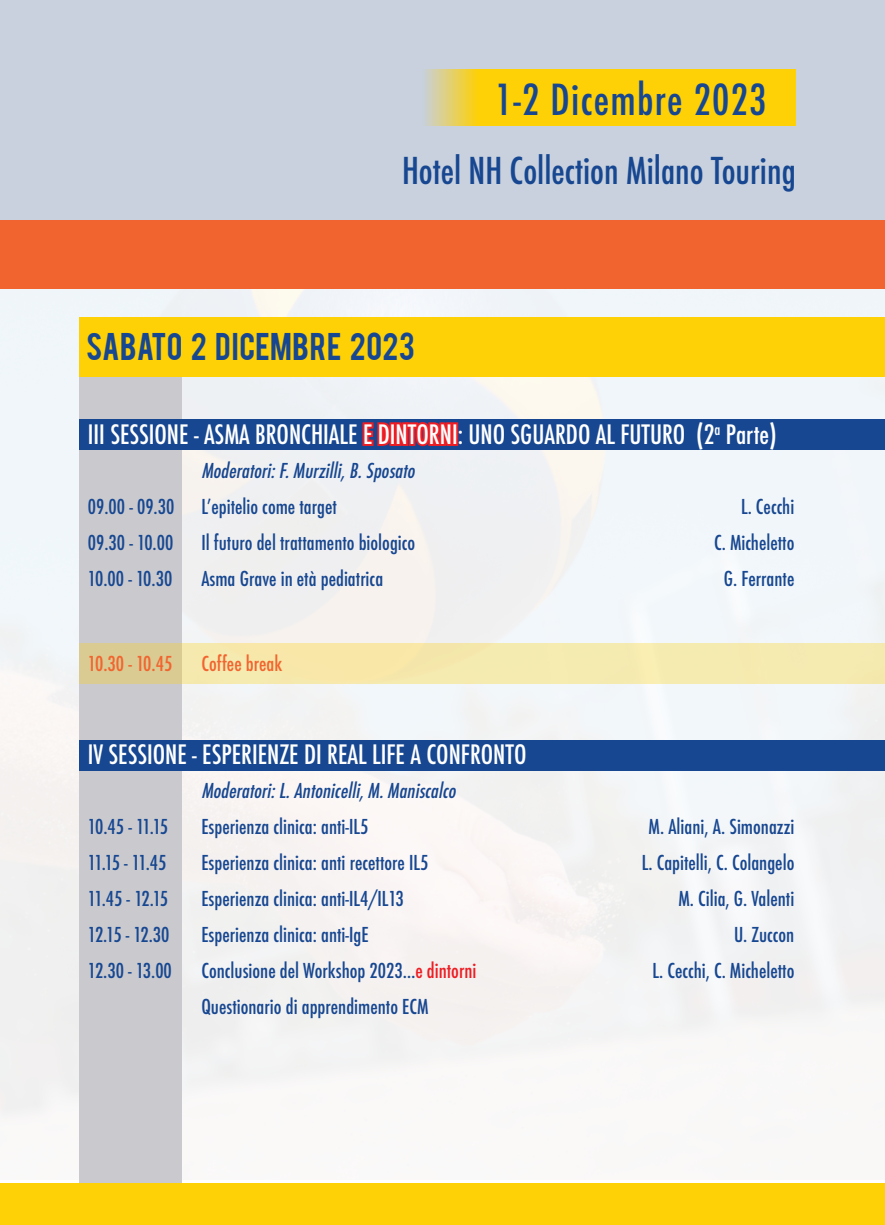
<style>
.page{position:relative;width:885px;height:1225px;background:#fff}
.page>*{position:absolute;margin:0;border:0;box-sizing:border-box;transform-origin:0 0}
.t1{font:500 condensed 41.6px "Futura";letter-spacing:.03em;color:#174791}
.t2{font:500 condensed 36px "Futura";color:#174791}
.t3{font:30.4px "Bebas";letter-spacing:.015em;color:#174791}
.t4{font:500 condensed 26px "Futura";color:#fff}
.t5{font:500 condensed 20px "Futura";color:#174791}
.t6{font:italic 500 condensed 20px "Futura";color:#174791}
.t7{font:500 condensed 20px "Futura";color:#f2642f}
.s1{color:#ee1d23}
</style>
<div class="page">
<img style="left:0;top:288px;width:884px;height:891px">
<div style="left:0;top:0;width:884px;height:224px;background:#c8d1dd"></div>
<div style="left:422px;top:69px;width:373px;height:57px;background:#fed006"></div>
<div style="left:79px;top:318px;width:805px;height:59px;background:#fed006"></div>
<div style="left:79px;top:377px;width:102px;height:819px;background:#cacace"></div>
<div style="left:0;top:1184px;width:884px;height:41px;background:#fed006"></div>
<div style="left:0;top:220px;width:884px;height:68px;background:#f2642f"></div>
<div style="left:79px;top:740px;width:805px;height:30px;background:#174791"></div>
<div style="left:79px;top:419px;width:805px;height:31px;background:#174791"></div>
<svg style="left:79px;top:642px;width:805px;height:41px;fill:#f5eab0"></svg>
<h1 class="t1" style="left:495px;top:73px;width:273px">1-2 Dicembre 2023</h1>
<h2 class="t2" style="left:402px;top:147px;width:395px">Hotel NH Collection Milano Touring</h2>
<h3 class="t3" style="left:86px;top:324px;width:330px">SABATO 2 DICEMBRE 2023</h3>
<h3 class="t4" style="left:88px;top:418px;width:690px">III SESSIONE - ASMA BRONCHIALE <span class="s1">E DINTORNI</span>: UNO SGUARDO AL FUTURO (2<sup>a</sup> Parte)</h3>
<p class="t6" style="left:201px;top:458px;width:219px">Moderatori:F.Murzilli,B.Sposato</p>
<p class="t5" style="left:88px;top:494px;width:88px">09.00 - 09.30</p>
<p class="t5" style="left:201px;top:494px;width:137px">L’epitelio come target</p>
<p class="t5" style="left:741px;top:494px;width:55px">L. Cecchi</p>
<p class="t5" style="left:88px;top:530px;width:87px">09.30 - 10.00</p>
<p class="t5" style="left:201px;top:530px;width:215px">Il futuro del trattamento biologico</p>
<p class="t5" style="left:714px;top:530px;width:82px">C. Micheletto</p>
<p class="t5" style="left:88px;top:566px;width:86px">10.00 - 10.30</p>
<p class="t5" style="left:201px;top:566px;width:183px">Asma Grave in età pediatrica</p>
<p class="t5" style="left:723px;top:566px;width:72px">G. Ferrante</p>
<p class="t7" style="left:88px;top:651px;width:86px">10.30 - 10.45</p>
<p class="t7" style="left:201px;top:651px;width:82px">Coffee break</p>
<h3 class="t4" style="left:88px;top:738px;width:440px">IV SESSIONE - ESPERIENZE DI REAL LIFE A CONFRONTO</h3>
<p class="t6" style="left:201px;top:778px;width:260px">Moderatori:L.Antonicelli,M.Maniscalco</p>
<p class="t5" style="left:88px;top:814px;width:82px">10.45 - 11.15</p>
<p class="t5" style="left:201px;top:814px;width:168px">Esperienza clinica: anti-IL5</p>
<p class="t5" style="left:648px;top:814px;width:147px">M. Aliani, A. Simonazzi</p>
<p class="t5" style="left:88px;top:850px;width:80px">11.15 - 11.45</p>
<p class="t5" style="left:201px;top:850px;width:228px">Esperienza clinica: anti recettore IL5</p>
<p class="t5" style="left:641px;top:850px;width:154px">L. Capitelli, C. Colangelo</p>
<p class="t5" style="left:88px;top:886px;width:82px">11.45 - 12.15</p>
<p class="t5" style="left:201px;top:886px;width:204px">Esperienza clinica: anti-IL4/IL13</p>
<p class="t5" style="left:678px;top:886px;width:117px">M. Cilia, G. Valenti</p>
<p class="t5" style="left:88px;top:922px;width:83px">12.15 - 12.30</p>
<p class="t5" style="left:201px;top:922px;width:169px">Esperienza clinica: anti-IgE</p>
<p class="t5" style="left:734px;top:922px;width:62px">U. Zuccon</p>
<p class="t5" style="left:88px;top:958px;width:85px">12.30 - 13.00</p>
<p class="t5" style="left:201px;top:958px;width:276px">Conclusione del Workshop 2023…<span class="s1">e dintorni</span></p>
<p class="t5" style="left:652px;top:958px;width:143px">L. Cecchi, C. Micheletto</p>
<p class="t5" style="left:201px;top:994px;width:228px">Questionario di apprendimento ECM</p>
</div>
